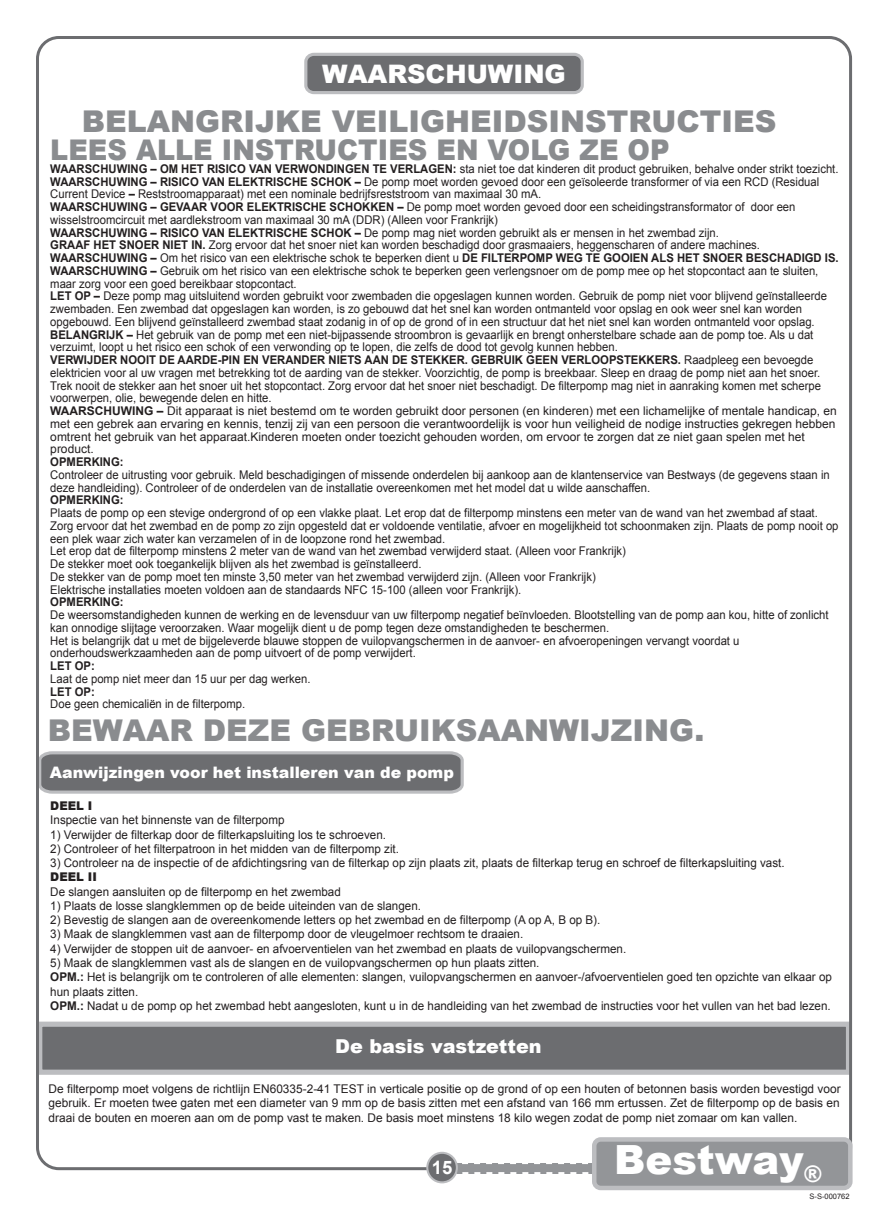
<style>
.page{position:relative;width:893px;height:1212px;background:#fff}
.page>*{position:absolute;margin:0;border:0;box-sizing:border-box;transform-origin:0 0}
.t1{font:900 40.2px "Arial";color:#fff}
.t2{font:900 30px "Arial";color:#8a8c8f}
.t3{font:900 28.5px "Arial";color:#8a8c8f;scale:.95 1}
.t4{font:900 25.5px "Arial";color:#fff}
.t5{font:900 19.2px "Arial";color:#fff}
.t6{font:700 18.6px "Arial";color:#fff}
.t7{font:900 15.75px "Arial";color:#fff}
.t8{font:12px/12.8px "Arial";color:#231f20;scale:.94 1}
.t9{font:12px/14.2px "Arial";color:#231f20}
.t10{font:7.5px "Arial";color:#231f20}
.s1{font-weight:700}
.s2{font-weight:900}
</style>
<div class="page">
<div style="left:40px;top:1024px;width:808px;height:48px;background:#6c6d70"></div>
<div style="left:37px;top:1021px;width:814px;height:54px;border:5px solid #bcbdc0"></div>
<svg style="left:40px;top:751px;width:424px;height:43px;background:#7b7c7f"></svg>
<div style="left:306px;top:54px;width:276px;height:39px;background:#6c6d70;border-radius:8px"></div>
<div style="left:304px;top:53px;width:280px;height:41px;border:3px solid #bcbdc0;border-radius:8px"></div>
<div style="left:447px;top:1162px;width:153px;height:11px;background:#939598"></div>
<div style="left:445px;top:1161px;width:157px;height:14px;border:3px dashed #fff"></div>
<div style="left:427px;top:1153px;width:30px;height:29px;background:#6c6d70;border-radius:50%"></div>
<div style="left:426px;top:1152px;width:32px;height:31px;border:2px solid #bcbdc0;border-radius:50%"></div>
<div style="left:594px;top:1139px;width:256px;height:49px;background:#939598;border-radius:6px"></div>
<div style="left:592px;top:1137px;width:260px;height:53px;border:4px solid #bcbdc0;border-radius:6px"></div>
<p class="t4" style="left:322px;top:60px;width:245px">WAARSCHUWING</p>
<p class="t2" style="left:82px;top:104px;width:696px">BELANGRIJKE VEILIGHEIDSINSTRUCTIES</p>
<p class="t3" style="left:50px;top:134px;width:653px">LEES ALLE INSTRUCTIES EN VOLG ZE OP</p>
<p class="t8" style="left:50px;top:162px;width:840px"><span class="s1">WAARSCHUWING – OM HET RISICO VAN VERWONDINGEN TE VERLAGEN:</span> sta niet toe dat kinderen dit product gebruiken, behalve onder strikt toezicht.<br><span class="s1">WAARSCHUWING – RISICO VAN ELEKTRISCHE SCHOK –</span> De pomp moet worden gevoed door een geïsoleerde transformer of via een RCD (Residual Current Device <span class="s1">–</span> Reststroomapparaat) met een nominale bedrijfsreststroom van maximaal 30 mA.<br><span class="s1">WAARSCHUWING – GEVAAR VOOR ELEKTRISCHE SCHOKKEN –</span> De pomp moet worden gevoed door een scheidingstransformator of door een wisselstroomcircuit met aardlekstroom van maximaal 30 mA (DDR) (Alleen voor Frankrijk)<br><span class="s1">WAARSCHUWING – RISICO VAN ELEKTRISCHE SCHOK –</span> De pomp mag niet worden gebruikt als er mensen in het zwembad zijn.<br><span class="s1">GRAAF HET SNOER NIET IN.</span> Zorg ervoor dat het snoer niet kan worden beschadigd door grasmaaiers, heggenscharen of andere machines.<br><span class="s1">WAARSCHUWING –</span> Om het risico van een elektrische schok te beperken dient u <span class="s1">DE FILTERPOMP WEG TE GOOIEN ALS HET SNOER BESCHADIGD IS.<br>WAARSCHUWING –</span> Gebruik om het risico van een elektrische schok te beperken geen verlengsnoer om de pomp mee op het stopcontact aan te sluiten, maar zorg voor een goed bereikbaar stopcontact.<br><span class="s1">LET OP –</span> Deze pomp mag uitsluitend worden gebruikt voor zwembaden die opgeslagen kunnen worden. Gebruik de pomp niet voor blijvend geïnstalleerde zwembaden. Een zwembad dat opgeslagen kan worden, is zo gebouwd dat het snel kan worden ontmanteld voor opslag en ook weer snel kan worden opgebouwd. Een blijvend geïnstalleerd zwembad staat zodanig in of op de grond of in een structuur dat het niet snel kan worden ontmanteld voor opslag.<br><span class="s1">BELANGRIJK –</span> Het gebruik van de pomp met een niet-bijpassende stroombron is gevaarlijk en brengt onherstelbare schade aan de pomp toe. Als u dat verzuimt, loopt u het risico een schok of een verwonding op te lopen, die zelfs de dood tot gevolg kunnen hebben.<br><span class="s1">VERWIJDER NOOIT DE AARDE-PIN EN VERANDER NIETS AAN DE STEKKER. GEBRUIK GEEN VERLOOPSTEKKERS.</span> Raadpleeg een bevoegde elektricien voor al uw vragen met betrekking tot de aarding van de stekker. Voorzichtig, de pomp is breekbaar. Sleep en draag de pomp niet aan het snoer.<br>Trek nooit de stekker aan het snoer uit het stopcontact. Zorg ervoor dat het snoer niet beschadigt. De filterpomp mag niet in aanraking komen met scherpe voorwerpen, olie, bewegende delen en hitte.<br><span class="s1">WAARSCHUWING –</span> Dit apparaat is niet bestemd om te worden gebruikt door personen (en kinderen) met een lichamelijke of mentale handicap, en met een gebrek aan ervaring en kennis, tenzij zij van een persoon die verantwoordelijk is voor hun veiligheid de nodige instructies gekregen hebben omtrent het gebruik van het apparaat.Kinderen moeten onder toezicht gehouden worden, om ervoor te zorgen dat ze niet gaan spelen met het product.<br><span class="s1">OPMERKING:<br></span>Controleer de uitrusting voor gebruik. Meld beschadigingen of missende onderdelen bij aankoop aan de klantenservice van Bestways (de gegevens staan in deze handleiding). Controleer of de onderdelen van de installatie overeenkomen met het model dat u wilde aanschaffen.<br><span class="s1">OPMERKING:<br></span>Plaats de pomp op een stevige ondergrond of op een vlakke plaat. Let erop dat de filterpomp minstens een meter van de wand van het zwembad af staat.<br>Zorg ervoor dat het zwembad en de pomp zo zijn opgesteld dat er voldoende ventilatie, afvoer en mogelijkheid tot schoonmaken zijn. Plaats de pomp nooit op een plek waar zich water kan verzamelen of in de loopzone rond het zwembad.<br>Let erop dat de filterpomp minstens 2 meter van de wand van het zwembad verwijderd staat. (Alleen voor Frankrijk)<br>De stekker moet ook toegankelijk blijven als het zwembad is geïnstalleerd.<br>De stekker van de pomp moet ten minste 3,50 meter van het zwembad verwijderd zijn. (Alleen voor Frankrijk)<br>Elektrische installaties moeten voldoen aan de standaards NFC 15-100 (alleen voor Frankrijk).<br><span class="s1">OPMERKING:<br></span>De weersomstandigheden kunnen de werking en de levensduur van uw filterpomp negatief beïnvloeden. Blootstelling van de pomp aan kou, hitte of zonlicht kan onnodige slijtage veroorzaken. Waar mogelijk dient u de pomp tegen deze omstandigheden te beschermen.<br>Het is belangrijk dat u met de bijgeleverde blauwe stoppen de vuilopvangschermen in de aanvoer- en afvoeropeningen vervangt voordat u onderhoudswerkzaamheden aan de pomp uitvoert of de pomp verwijdert.<br><span class="s1">LET OP:<br></span>Laat de pomp niet meer dan 15 uur per dag werken.<br><span class="s1">LET OP:<br></span>Doe geen chemicaliën in de filterpomp.</p>
<p class="t2" style="left:48px;top:714px;width:658px">BEWAAR DEZE GEBRUIKSAANWIJZING.</p>
<p class="t7" style="left:50px;top:763px;width:406px">Aanwijzingen voor het installeren van de pomp</p>
<p class="t9" style="left:50px;top:799px;width:236px"><span class="s2">DEEL I<br></span>Inspectie van het binnenste van de filterpomp</p>
<p class="t9" style="left:50px;top:827px;width:337px">1) Verwijder de filterkap door de filterkapsluiting los te schroeven.</p>
<p class="t9" style="left:50px;top:842px;width:350px">2) Controleer of het filterpatroon in het midden van de filterpomp zit.</p>
<p class="t9" style="left:50px;top:856px;width:736px">3) Controleer na de inspectie of de afdichtingsring van de filterkap op zijn plaats zit, plaats de filterkap terug en schroef de filterkapsluiting vast.<br><span class="s2">DEEL II<br></span>De slangen aansluiten op de filterpomp en het zwembad</p>
<p class="t9" style="left:50px;top:899px;width:372px">1) Plaats de losse slangklemmen op de beide uiteinden van de slangen.</p>
<p class="t9" style="left:50px;top:913px;width:552px">2) Bevestig de slangen aan de overeenkomende letters op het zwembad en de filterpomp (A op A, B op B).</p>
<p class="t9" style="left:50px;top:927px;width:474px">3) Maak de slangklemmen vast aan de filterpomp door de vleugelmoer rechtsom te draaien.</p>
<p class="t9" style="left:50px;top:941px;width:577px">4) Verwijder de stoppen uit de aanvoer- en afvoerventielen van het zwembad en plaats de vuilopvangschermen.</p>
<p class="t9" style="left:50px;top:956px;width:783px">5) Maak de slangklemmen vast als de slangen en de vuilopvangschermen op hun plaats zitten.<br><span class="s1">OPM.:</span> Het is belangrijk om te controleren of alle elementen: slangen, vuilopvangschermen en aanvoer-/afvoerventielen goed ten opzichte van elkaar op hun plaats zitten.<br><span class="s1">OPM.:</span> Nadat u de pomp op het zwembad hebt aangesloten, kunt u in de handleiding van het zwembad de instructies voor het vullen van het bad lezen.</p>
<p class="t5" style="left:335px;top:1035px;width:208px">De basis vastzetten</p>
<p class="t9" style="left:49px;top:1081px;width:794px;text-align:justify">De filterpomp moet volgens de richtlijn EN60335-2-41 TEST in verticale positie op de grond of op een houten of betonnen basis worden bevestigd voor gebruik. Er moeten twee gaten met een diameter van 9 mm op de basis zitten met een afstand van 166 mm ertussen. Zet de filterpomp op de basis en draai de bouten en moeren aan om de pomp vast te maken. De basis moet minstens 18 kilo wegen zodat de pomp niet zomaar om kan vallen.</p>
<p class="t6" style="left:432px;top:1155px;width:22px">15</p>
<p class="t1" style="left:614px;top:1137px;width:209px">Bestway<sub>®</sub></p>
<p class="t10" style="left:810px;top:1191px;width:42px">S-S-000762</p>
</div>
